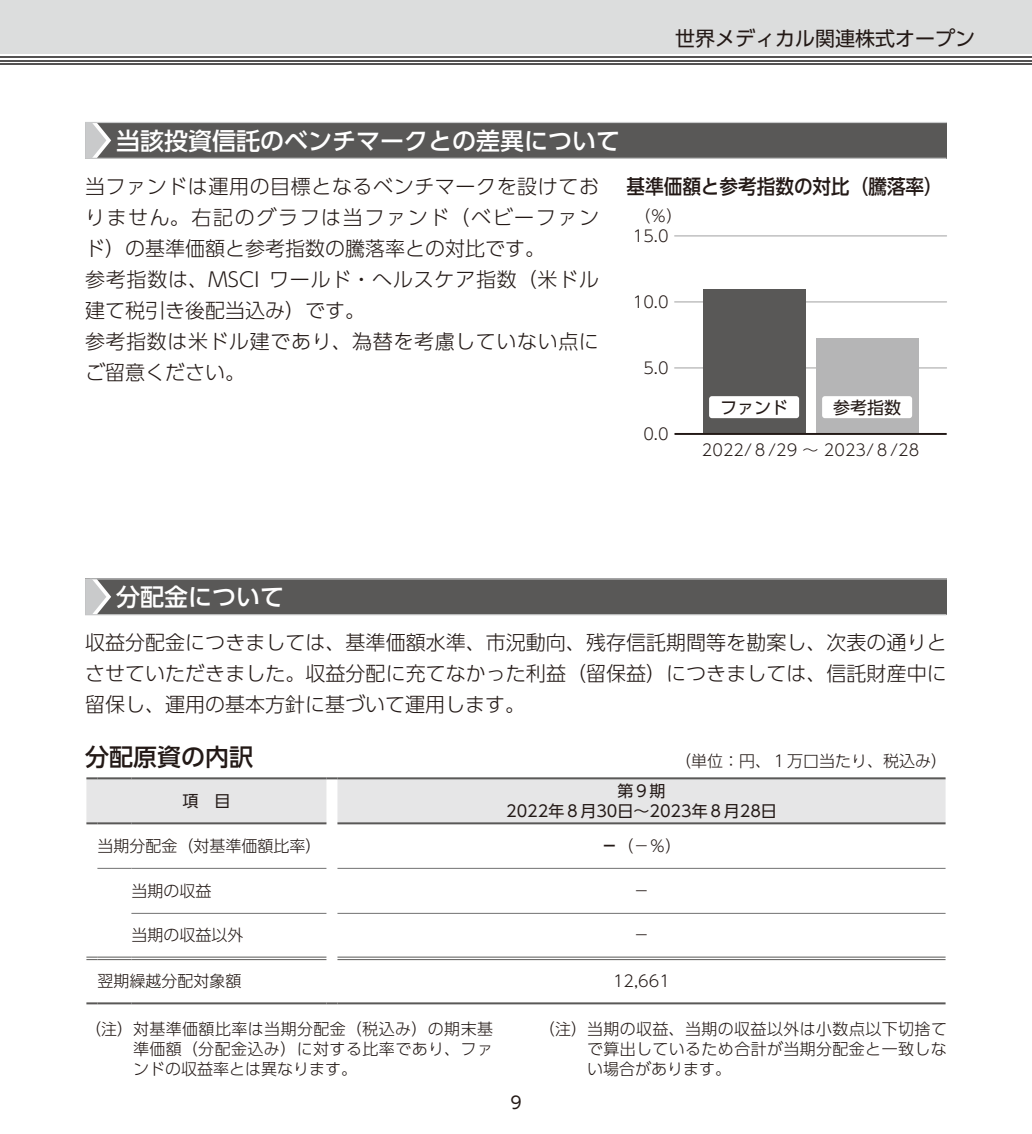
<style>
.page{position:relative;width:1032px;height:1134px;background:#fff}
.page>*{position:absolute;margin:0;border:0;box-sizing:border-box;transform-origin:0 0}
.t1{font:500 24px "UD Shin Go Pro";color:#fff}
.t2{font:500 24px "UD Shin Go Pro";color:#231916}
.t3{font:300 20px/31px "UD Shin Go Pro";letter-spacing:.03em;color:#231916;text-align:justify}
.t4{font:500 20px "UD Shin Go Pro";color:#231916;scale:.93 1}
.t5{font:20px "UD Shin Go Pro";color:#231916}
.t6{font:17px "UD Shin Go Pro";color:#231916}
.t7{font:300 16px/20px "UD Shin Go Pro";color:#231916;text-align:justify}
.t8{font:16px/20px "UD Shin Go Pro";color:#231916;text-align:center}
.s1{font-family:"UD Shin Go Pro De";font-weight:700}
</style>
<div class="page">
<div style="left:0;top:0;width:1032px;height:54px;background:#dcdddd"></div>
<hr style="left:0;top:63px;width:1032px;height:2px;background:#545252">
<hr style="left:0;top:60px;width:1032px;height:1px;background:#545252">
<hr style="left:0;top:56px;width:1032px;height:2px;background:#545252">
<div style="left:85px;top:579px;width:862px;height:36px;background:#595857"></div>
<hr style="left:85px;top:614px;width:861px;height:1px;background:#c9cacb">
<hr style="left:85px;top:578px;width:862px;height:1px;background:#c9cacb">
<svg style="left:85px;top:579px;width:26px;height:36px"></svg>
<div style="left:85px;top:122px;width:862px;height:36px;background:#595857"></div>
<hr style="left:85px;top:158px;width:861px;height:1px;background:#c9cacb">
<hr style="left:85px;top:122px;width:862px;height:1px;background:#c9cacb">
<svg style="left:85px;top:123px;width:26px;height:35px"></svg>
<hr style="left:674px;top:302px;width:272px;height:1px;background:#a0a0a1">
<hr style="left:674px;top:368px;width:272px;height:1px;background:#a0a0a1">
<hr style="left:674px;top:236px;width:272px;height:1px;background:#a0a0a1">
<div style="left:703px;top:289px;width:102px;height:145px;background:#595857"></div>
<div style="left:816px;top:338px;width:102px;height:96px;background:#b5b5b6"></div>
<hr style="left:674px;top:433px;width:272px;height:2px;background:#231916">
<div style="left:709px;top:396px;width:90px;height:22px;background:#fff;border-radius:3px"></div>
<div style="left:822px;top:396px;width:90px;height:22px;background:#fff;border-radius:3px"></div>
<hr style="left:337px;top:868px;width:608px;height:1px;background:#727272">
<hr style="left:337px;top:913px;width:608px;height:1px;background:#727272">
<hr style="left:131px;top:868px;width:195px;height:1px;background:#727272">
<hr style="left:131px;top:913px;width:195px;height:1px;background:#727272">
<hr style="left:97px;top:868px;width:34px;height:1px;background:#727272">
<svg style="left:86px;top:777px;width:859px;height:47px;background:#e0e0e0"></svg>
<hr style="left:97px;top:822px;width:34px;height:2px;background:#595857">
<hr style="left:131px;top:822px;width:195px;height:2px;background:#595857">
<hr style="left:337px;top:822px;width:608px;height:2px;background:#595857">
<svg style="left:86px;top:1002px;width:11px;height:2px"></svg>
<hr style="left:97px;top:1002px;width:34px;height:2px;background:#595857">
<hr style="left:131px;top:1002px;width:195px;height:2px;background:#595857">
<svg style="left:326px;top:1002px;width:11px;height:2px"></svg>
<hr style="left:337px;top:1002px;width:608px;height:2px;background:#595857">
<svg style="left:86px;top:957px;width:11px;height:3px"></svg>
<hr style="left:97px;top:957px;width:34px;height:1px;background:#595857">
<hr style="left:97px;top:959px;width:34px;height:1px;background:#595857">
<hr style="left:131px;top:957px;width:195px;height:1px;background:#595857">
<hr style="left:131px;top:959px;width:195px;height:1px;background:#595857">
<hr style="left:337px;top:957px;width:608px;height:1px;background:#595857">
<hr style="left:337px;top:959px;width:608px;height:1px;background:#595857">
<p class="t5" style="left:675px;top:22px;width:301px">世界メディカル関連株式オープン</p>
<p class="t1" style="left:116px;top:121px;width:505px">当該投資信託のベンチマークとの差異について</p>
<p class="t3" style="left:85px;top:170px;width:516px;text-align:left">当ファンドは運用の目標となるベンチマークを設けておりません。右記のグラフは当ファンド（ベビーファンド）の基準価額と参考指数の騰落率との対比です。<br>参考指数は、MSCI ワールド・へルスケア指数（米ドル建て税引き後配当込み）です。<br>参考指数は米ドル建であり、為替を考慮していない点にご留意ください。</p>
<p class="t4" style="left:626px;top:170px;width:342px">基準価額と参考指数の対比（騰落率）</p>
<p class="t7" style="left:634px;top:205px;width:49px">（％）</p>
<p class="t7" style="left:633px;top:225px;width:37px">15.0</p>
<p class="t7" style="left:633px;top:291px;width:37px">10.0</p>
<p class="t7" style="left:643px;top:357px;width:27px">5.0</p>
<p class="t7" style="left:643px;top:423px;width:27px">0.0</p>
<p class="t6" style="left:720px;top:393px;width:70px">ファンド</p>
<p class="t6" style="left:833px;top:393px;width:70px">参考指数</p>
<p class="t7" style="left:702px;top:439px;width:219px">2022/８/29 ～ 2023/８/28</p>
<p class="t1" style="left:116px;top:577px;width:170px">分配金について</p>
<p class="t3" style="left:85px;top:626px;width:863px">収益分配金につきましては、基準価額水準、市況動向、残存信託期間等を勘案し、次表の通りとさせていただきました。収益分配に充てなかった利益（留保益）につきましては、信託財産中に留保し、運用の基本方針に基づいて運用します。</p>
<p class="t2" style="left:85px;top:738px;width:170px">分配原資の内訳</p>
<p class="t7" style="left:675px;top:751px;width:273px">（単位：円、１万口当たり、税込み）</p>
<p class="t8" style="left:182px;top:790px;width:49px">項　目</p>
<p class="t8" style="left:506px;top:780px;width:272px">第９期<br>2022年８月30日～2023年８月28日</p>
<p class="t7" style="left:97px;top:836px;width:225px">当期分配金（対基準価額比率）</p>
<p class="t7" style="left:601px;top:836px;width:81px"><span class="s1">－</span>（－％）</p>
<p class="t7" style="left:131px;top:880px;width:81px">当期の収益</p>
<p class="t7" style="left:633px;top:880px;width:17px">－</p>
<p class="t7" style="left:131px;top:925px;width:113px">当期の収益以外</p>
<p class="t7" style="left:633px;top:925px;width:17px">－</p>
<p class="t7" style="left:97px;top:970px;width:145px">翌期繰越分配対象額</p>
<p class="t7" style="left:613px;top:970px;width:58px">12,661</p>
<p class="t7" style="left:133px;top:1019px;width:361px;text-indent:-48px">（注）対基準価額比率は当期分配金（税込み）の期末基準価額（分配金込み）に対する比率であり、ファンドの収益率とは異なります。</p>
<p class="t7" style="left:587px;top:1019px;width:361px;text-indent:-48px">（注）当期の収益、当期の収益以外は小数点以下切捨てで算出しているため合計が当期分配金と一致しない場合があります。</p>
<p class="t6" style="left:510px;top:1089px;width:13px">9</p>
</div>
